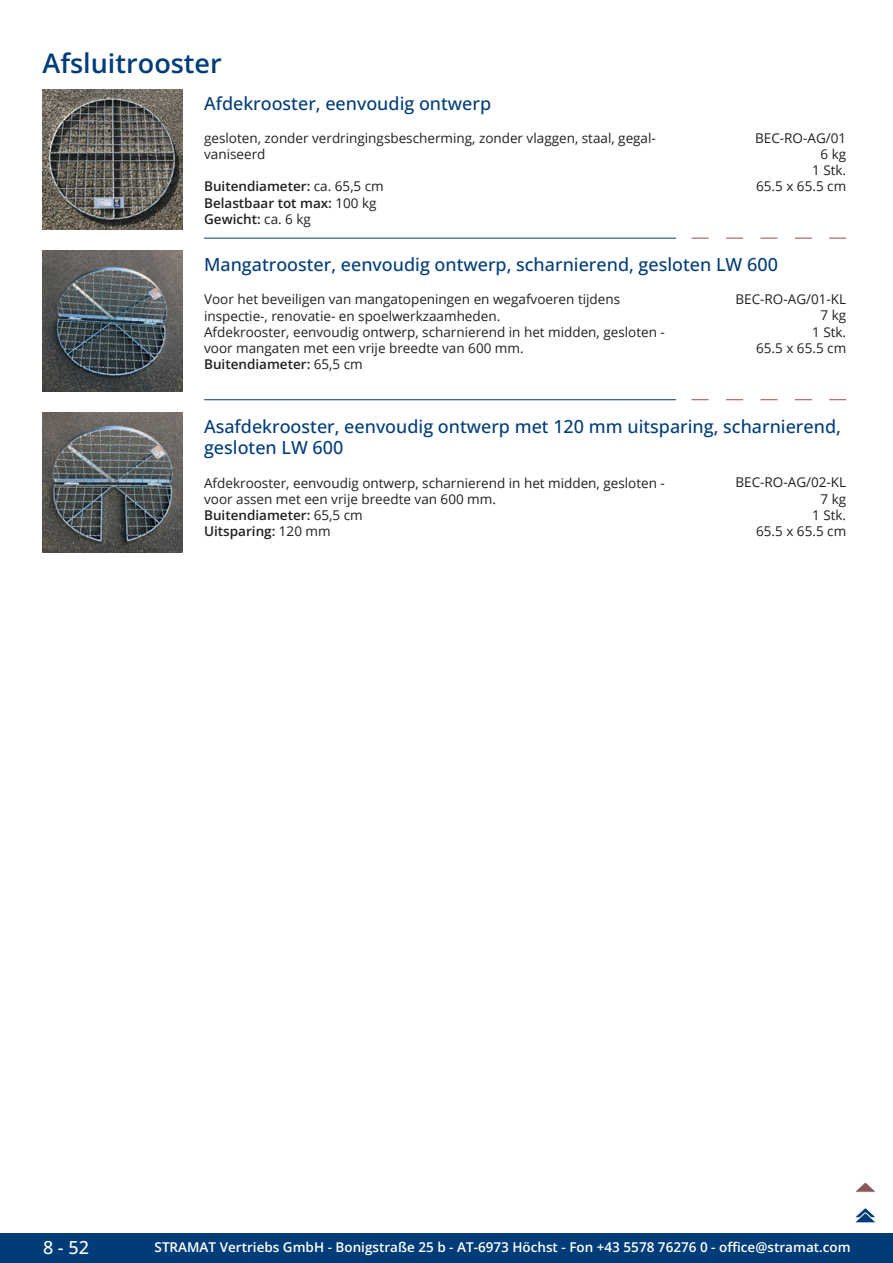
<style>
.page{position:relative;width:893px;height:1263px;background:#fff}
.page>*{position:absolute;margin:0;border:0;box-sizing:border-box;transform-origin:0 0}
.GruppeName{font:600 27px "Open Sans";color:#003d78}
.ArtikelName{font:500 18px/21.6px "Open Sans";color:#003d78}
.t1{font:500 18px "Open Sans";color:#fff}
.Beschreibung{font:13.5px/16.2px "Open Sans";color:#231f20}
.ArtikelNummer{font:13.5px "Open Sans";color:#231f20}
.t2{font:600 13.5px "Open Sans";color:#fff}
.Beschreibung-2{font:600 13.5px/16.2px "Open Sans";color:#231f20}
.s1{font-weight:400}
.s2{font-weight:600}
</style>
<div class="page">
<div style="left:0;top:1233px;width:893px;height:30px;background:#003d78"></div>
<img style="left:43px;top:89px;width:140px;height:141px">
<img style="left:43px;top:251px;width:140px;height:140px">
<svg style="left:692px;top:238px;width:17px;height:1px"></svg>
<svg style="left:726px;top:238px;width:17px;height:1px"></svg>
<svg style="left:760px;top:238px;width:17px;height:1px"></svg>
<svg style="left:795px;top:238px;width:17px;height:1px"></svg>
<svg style="left:829px;top:238px;width:17px;height:1px"></svg>
<hr style="left:204px;top:238px;width:472px;height:1px;background:#003d78">
<img style="left:43px;top:412px;width:140px;height:141px">
<svg style="left:692px;top:399px;width:17px;height:1px"></svg>
<svg style="left:726px;top:399px;width:17px;height:1px"></svg>
<svg style="left:760px;top:399px;width:17px;height:1px"></svg>
<svg style="left:795px;top:399px;width:17px;height:1px"></svg>
<svg style="left:829px;top:399px;width:17px;height:1px"></svg>
<hr style="left:204px;top:399px;width:472px;height:1px;background:#003d78">
<svg style="left:856px;top:1183px;width:19px;height:9px"></svg>
<svg style="left:855px;top:1208px;width:21px;height:15px"></svg>
<p class="GruppeName" style="left:43px;top:44px;width:181px">Afsluitrooster</p>
<p class="ArtikelName" style="left:204px;top:92px;width:289px">Afdekrooster, eenvoudig ontwerp</p>
<p class="Beschreibung" style="left:204px;top:129px;width:452px">gesloten, zonder verdringingsbescherming, zonder vlaggen, staal, gegal&shy;vaniseerd</p>
<p class="Beschreibung-2" style="left:204px;top:178px;width:181px">Buitendiameter: <span class="s1">ca. 65,5 cm<br></span>Belastbaar tot max: <span class="s1">100 kg<br></span>Gewicht: <span class="s1">ca. 6 kg</span></p>
<p class="ArtikelNummer" style="left:755px;top:128px;width:93px">BEC-RO-AG/01</p>
<p class="ArtikelNummer" style="left:820px;top:145px;width:27px">6 kg</p>
<p class="ArtikelNummer" style="left:812px;top:161px;width:36px">1 Stk.</p>
<p class="ArtikelNummer" style="left:756px;top:177px;width:92px">65.5 x 65.5 cm</p>
<p class="ArtikelName" style="left:204px;top:253px;width:575px">Mangatrooster, eenvoudig ontwerp, scharnierend, gesloten LW 600</p>
<p class="Beschreibung" style="left:204px;top:291px;width:462px">Voor het beveiligen van mangatopeningen en wegafvoeren tijdens inspectie-, renovatie- en spoelwerkzaamheden.<br>Afdekrooster, eenvoudig ontwerp, scharnierend in het midden, gesloten - voor mangaten met een vrije breedte van 600 mm.<br><span class="s2">Buitendiameter:</span> 65,5 cm</p>
<p class="ArtikelNummer" style="left:735px;top:290px;width:112px">BEC-RO-AG/01-KL</p>
<p class="ArtikelNummer" style="left:820px;top:306px;width:27px">7 kg</p>
<p class="ArtikelNummer" style="left:812px;top:322px;width:36px">1 Stk.</p>
<p class="ArtikelNummer" style="left:756px;top:339px;width:92px">65.5 x 65.5 cm</p>
<p class="ArtikelName" style="left:204px;top:415px;width:638px">Asafdekrooster, eenvoudig ontwerp met 120 mm uitsparing, scharnierend, gesloten LW 600</p>
<p class="Beschreibung" style="left:204px;top:474px;width:462px">Afdekrooster, eenvoudig ontwerp, scharnierend in het midden, gesloten - voor assen met een vrije breedte van 600 mm.<br><span class="s2">Buitendiameter:</span> 65,5 cm<br><span class="s2">Uitsparing:</span> 120 mm</p>
<p class="ArtikelNummer" style="left:735px;top:473px;width:112px">BEC-RO-AG/02-KL</p>
<p class="ArtikelNummer" style="left:820px;top:489px;width:27px">7 kg</p>
<p class="ArtikelNummer" style="left:812px;top:506px;width:36px">1 Stk.</p>
<p class="ArtikelNummer" style="left:756px;top:522px;width:92px">65.5 x 65.5 cm</p>
<h2 class="t1" style="left:43px;top:1234px;width:48px">8 - 52</h2>
<p class="t2" style="left:155px;top:1238px;width:698px">STRAMAT Vertriebs GmbH - Bonigstraße 25 b - AT-6973 Höchst - Fon +43 5578 76276 0 - office@stramat.com</p>
</div>
